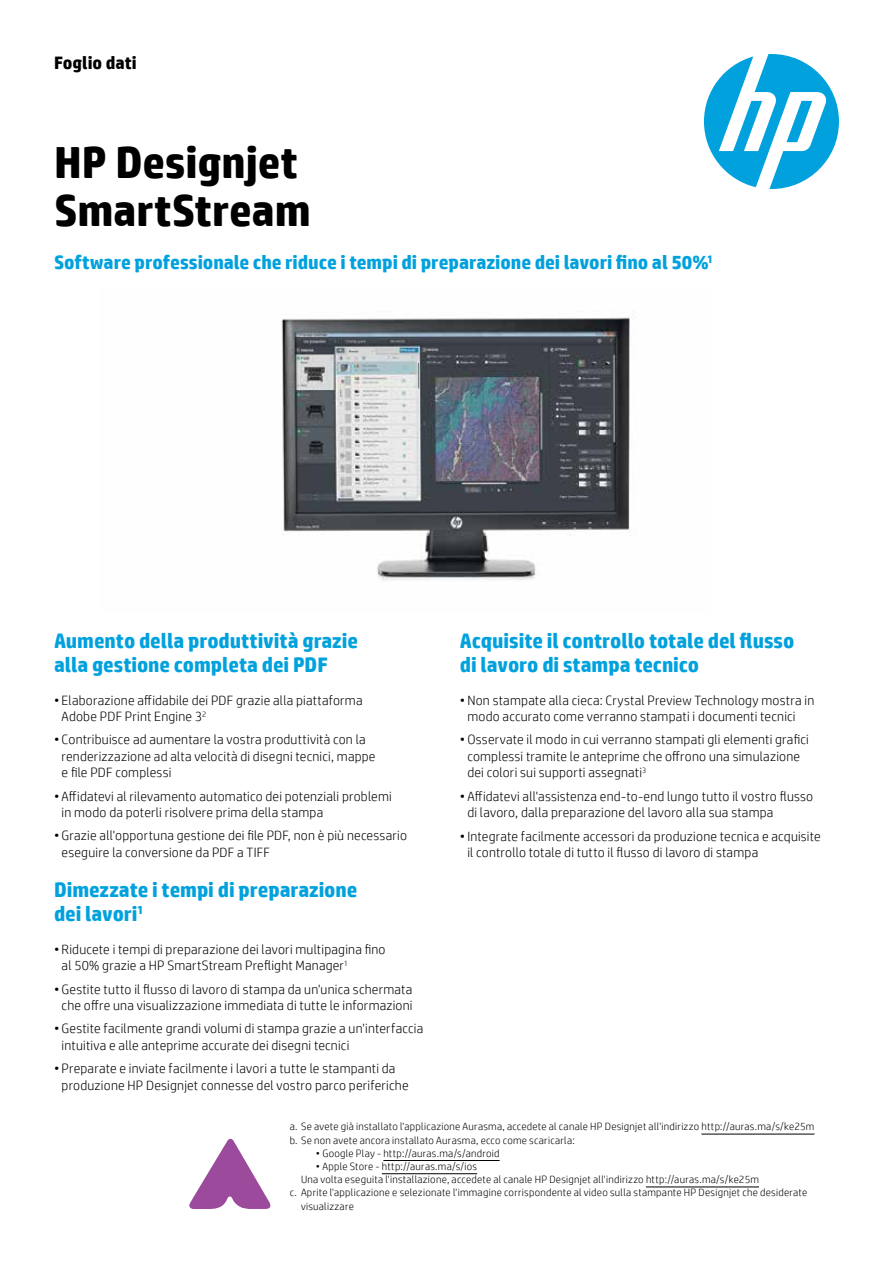
<style>
.page{position:relative;width:893px;height:1263px;background:#fff}
.page>*{position:absolute;margin:0;border:0;box-sizing:border-box;transform-origin:0 0}
.t1{font:700 45px/48px "HP Simplified";color:#000}
.t2{font:700 21px/24px "HP Simplified";letter-spacing:-.005em;color:#00a1dd}
.t3{font:700 19.5px "HP Simplified";letter-spacing:-.005em;color:#00a1dd}
.t4{font:700 18px "HP Simplified";color:#000}
.t5{font:300 13.5px/16.5px "HP Simplified";letter-spacing:.015em;color:#000}
.t6{font:300 10.5px/13.2px "HP Simplified";letter-spacing:.025em;color:#000}
</style>
<div class="page">
<svg style="left:704px;top:54px;width:135px;height:135px"></svg>
<img style="left:281px;top:312px;width:355px;height:268px">
<hr style="left:701px;top:1134px;width:113px;height:1px;background:#000">
<hr style="left:383px;top:1160px;width:117px;height:1px;background:#000">
<hr style="left:382px;top:1173px;width:95px;height:1px;background:#000">
<hr style="left:646px;top:1187px;width:113px;height:1px;background:#000">
<svg style="left:189px;top:1139px;width:81px;height:70px"></svg>
<h3 class="t4" style="left:54px;top:51px;width:84px">Foglio dati</h3>
<h1 class="t1" style="left:54px;top:139px;width:258px">HP Designjet<br>SmartStream</h1>
<h3 class="t3" style="left:54px;top:250px;width:661px">Software professionale che riduce i tempi di preparazione dei lavori fino al 50%<sup>1</sup></h3>
<h2 class="t2" style="left:54px;top:629px;width:305px">Aumento della produttività grazie alla gestione completa dei PDF</h2>
<p class="t5" style="left:62px;top:691px;width:303px;text-indent:-8px">• Elaborazione affidabile dei PDF grazie alla piattaforma<br>Adobe PDF Print Engine 3<sup>2</sup></p>
<p class="t5" style="left:62px;top:731px;width:315px;text-indent:-8px">• Contribuisce ad aumentare la vostra produttività con la renderizzazione ad alta velocità di disegni tecnici, mappe e file PDF complessi</p>
<p class="t5" style="left:62px;top:787px;width:332px;text-indent:-8px">• Affidatevi al rilevamento automatico dei potenziali problemi in modo da poterli risolvere prima della stampa</p>
<p class="t5" style="left:62px;top:827px;width:347px;text-indent:-8px">• Grazie all'opportuna gestione dei file PDF, non è più necessario eseguire la conversione da PDF a TIFF</p>
<h2 class="t2" style="left:54px;top:878px;width:305px">Dimezzate i tempi di preparazione dei lavori<sup>1</sup></h2>
<p class="t5" style="left:62px;top:940px;width:326px;text-indent:-8px">• Riducete i tempi di preparazione dei lavori multipagina fino al 50% grazie a HP SmartStream Preflight Manager<sup>1</sup></p>
<p class="t5" style="left:54px;top:980px;width:360px;text-align:center">• Gestite tutto il flusso di lavoro di stampa da un'unica schermata che offre una visualizzazione immediata di tutte le informazioni</p>
<p class="t5" style="left:62px;top:1020px;width:363px;text-indent:-8px">• Gestite facilmente grandi volumi di stampa grazie a un'interfaccia intuitiva e alle anteprime accurate dei disegni tecnici</p>
<p class="t5" style="left:62px;top:1060px;width:349px;text-indent:-8px">• Preparate e inviate facilmente i lavori a tutte le stampanti da produzione HP Designjet connesse del vostro parco periferiche</p>
<h2 class="t2" style="left:460px;top:629px;width:336px">Acquisite il controllo totale del flusso di lavoro di stampa tecnico</h2>
<p class="t5" style="left:467px;top:691px;width:348px;text-indent:-8px">• Non stampate alla cieca: Crystal Preview Technology mostra in modo accurato come verranno stampati i documenti tecnici</p>
<p class="t5" style="left:467px;top:731px;width:343px;text-indent:-8px">• Osservate il modo in cui verranno stampati gli elementi grafici complessi tramite le anteprime che offrono una simulazione dei colori sui supporti assegnati<sup>3</sup></p>
<p class="t5" style="left:467px;top:787px;width:347px;text-indent:-8px">• Affidatevi all'assistenza end-to-end lungo tutto il vostro flusso di lavoro, dalla preparazione del lavoro alla sua stampa</p>
<p class="t5" style="left:467px;top:827px;width:355px;text-indent:-8px">• Integrate facilmente accessori da produzione tecnica e acquisite il controllo totale di tutto il flusso di lavoro di stampa</p>
<p class="t6" style="left:290px;top:1120px;width:526px">a. Se avete già installato l'applicazione Aurasma, accedete al canale HP Designjet all'indirizzo http://auras.ma/s/ke25m b. Se non avete ancora installato Aurasma, ecco come scaricarla:</p>
<p class="t6" style="left:316px;top:1146px;width:185px">• Google Play - http://auras.ma/s/android</p>
<p class="t6" style="left:316px;top:1159px;width:163px">• Apple Store - http://auras.ma/s/ios</p>
<p class="t6" style="left:301px;top:1173px;width:460px">Una volta eseguita l'installazione, accedete al canale HP Designjet all'indirizzo http://auras.ma/s/ke25m</p>
<p class="t6" style="left:290px;top:1186px;width:519px">c. Aprite l'applicazione e selezionate l'immagine corrispondente al video sulla stampante HP Designjet che desiderate</p>
<p class="t6" style="left:301px;top:1199px;width:54px">visualizzare</p>
</div>
